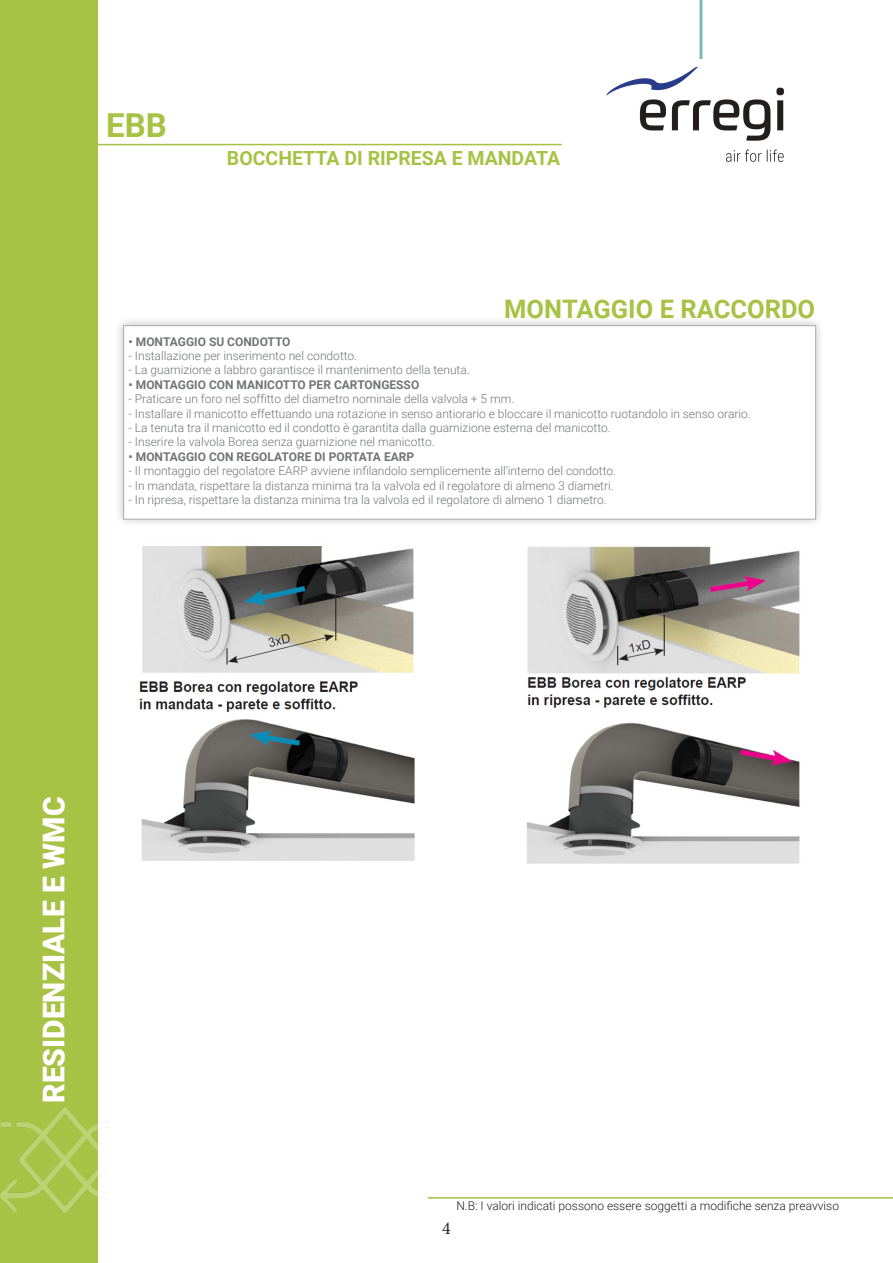
<style>
.page{position:relative;width:893px;height:1263px;background:#fff}
.page>*{position:absolute;margin:0;border:0;box-sizing:border-box;transform-origin:0 0}
.t1{font:700 33px "Roboto";color:#a7c244}
.t2{font:900 30px "Roboto";color:#fff}
.t3{font:700 25.5px "Roboto";color:#a7c244}
.t4{font:700 19.5px "Roboto";color:#a7c244}
.t5{font:18px "Minion Pro";color:#231f20}
.t6{font:300 12px "Roboto";color:#727477}
.t7{font:700 12px "Roboto";color:#727477}
.t8{font:300 12px "Roboto";color:#231f20}
</style>
<div class="page">
<hr style="left:81px;top:144px;width:481px;height:1px;background:#a7c244">
<hr style="left:699px;top:0;width:3px;height:65px;background:#7cb7c6">
<img style="left:606px;top:60px;width:179px;height:102px">
<hr style="left:428px;top:1197px;width:465px;height:1px;background:#a7c244">
<div style="left:114px;top:315px;width:711px;height:213px;background:#231f20;opacity:.46"></div>
<div style="left:123px;top:325px;width:693px;height:194px;background:#fff"></div>
<img style="left:139px;top:546px;width:661px;height:318px">
<div style="left:0;top:0;width:98px;height:1263px;background:#a7c244"></div>
<img style="left:1px;top:1107px;width:107px;height:106px">
<p class="t1" style="left:106px;top:102px;width:62px">EBB</p>
<p class="t4" style="left:227px;top:145px;width:335px">BOCCHETTA DI RIPRESA E MANDATA</p>
<p class="t3" style="left:504px;top:291px;width:313px">MONTAGGIO E RACCORDO</p>
<p class="t7" style="left:129px;top:333px;width:164px">• MONTAGGIO SU CONDOTTO</p>
<p class="t6" style="left:129px;top:347px;width:230px">- Installazione per inserimento nel condotto.</p>
<p class="t6" style="left:129px;top:362px;width:343px">- La guarnizione a labbro garantisce il mantenimento della tenuta.</p>
<p class="t7" style="left:129px;top:376px;width:292px">• MONTAGGIO CON MANICOTTO PER CARTONGESSO</p>
<p class="t6" style="left:129px;top:390px;width:387px">- Praticare un foro nel soffitto del diametro nominale della valvola + 5 mm.</p>
<p class="t6" style="left:129px;top:405px;width:624px">- Installare il manicotto effettuando una rotazione in senso antiorario e bloccare il manicotto ruotandolo in senso orario.</p>
<p class="t6" style="left:129px;top:419px;width:484px">- La tenuta tra il manicotto ed il condotto è garantita dalla guarnizione esterna del manicotto.</p>
<p class="t6" style="left:129px;top:434px;width:308px">- Inserire la valvola Borea senza guarnizione nel manicotto.</p>
<p class="t7" style="left:129px;top:448px;width:287px">• MONTAGGIO CON REGOLATORE DI PORTATA EARP</p>
<p class="t6" style="left:129px;top:462px;width:489px">- Il montaggio del regolatore EARP avviene infilandolo semplicemente all’interno del condotto.</p>
<p class="t6" style="left:129px;top:477px;width:487px">- In mandata, rispettare la distanza minima tra la valvola ed il regolatore di almeno 3 diametri.</p>
<p class="t6" style="left:129px;top:491px;width:480px">- In ripresa, rispettare la distanza minima tra la valvola ed il regolatore di almeno 1 diametro.</p>
<p class="t2" style="left:33px;top:1103px;width:308px;rotate:-90deg">RESIDENZIALE E WMC</p>
<p class="t8" style="left:456px;top:1197px;width:384px">N.B: I valori indicati possono essere soggetti a modifiche senza preavviso</p>
<p class="t5" style="left:442px;top:1216px;width:10px">4</p>
</div>
